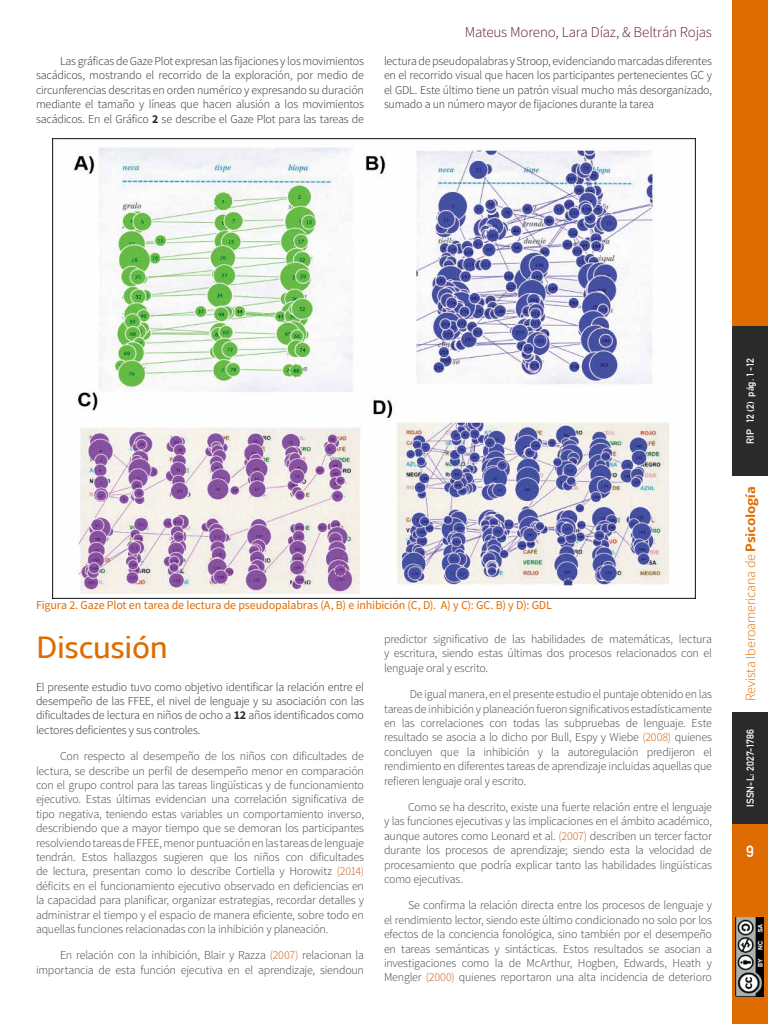
<style>
.page{position:relative;width:768px;height:1024px;background:#fff}
.page>*{position:absolute;margin:0;border:0;box-sizing:border-box;transform-origin:0 0}
.t1{font:32px "Amble";letter-spacing:-.035em;color:#df6c01}
.t2{font:700 16px "DIN Alternate";color:#fff}
.t3{font:300 15px "Source Sans Pro";letter-spacing:-.015em;color:#5f1c2b}
.t4{font:300 14px "Source Sans Pro";letter-spacing:-.01em;color:#df6c01}
.t5{font:300 12px/14.4px "Source Sans Pro";letter-spacing:-.015em;color:#404040;text-align:justify}
.t6{font:300 12px/14.4px "Source Sans Pro";letter-spacing:-.02em;color:#2a2a2a;text-align:justify}
.t7{font:12px "Source Sans Pro";letter-spacing:-.01em;color:#df6c01}
.t8{font:700 10px "DIN Alternate";letter-spacing:.01em;color:#fff}
.s1{font-weight:700}
.s2{color:#c45911}
.s3{font-family:"Amble";font-weight:700}
</style>
<div class="page">
<img style="left:52px;top:138px;width:644px;height:461px">
<div style="left:732px;top:712px;width:36px;height:312px;background:#df6c01"></div>
<div style="left:732px;top:0;width:36px;height:476px;background:#df6c01"></div>
<div style="left:732px;top:326px;width:36px;height:150px;background:#2a2a2a"></div>
<div style="left:732px;top:712px;width:36px;height:112px;background:#2a2a2a"></div>
<img style="left:736px;top:917px;width:27px;height:80px">
<p class="t3" style="left:465px;top:23px;width:249px">Mateus Moreno, Lara Díaz, &amp; Beltrán Rojas</p>
<p class="t6" style="left:36px;top:54px;width:330px;text-indent:24px">Las gráficas de Gaze Plot expresan las fijaciones y los movimientos sacádicos, mostrando el recorrido de la exploración, por medio de circunferencias descritas en orden numérico y expresando su duración mediante el tamaño y líneas que hacen alusión a los movimientos sacádicos. En el Gráfico <span class="s1">2</span> se describe el Gaze Plot para las tareas de</p>
<p class="t6" style="left:384px;top:54px;width:330px">lectura de pseudopalabras y Stroop, evidenciando marcadas diferentes en el recorrido visual que hacen los participantes pertenecientes GC y el GDL. Este último tiene un patrón visual mucho más desorganizado, sumado a un número mayor de fijaciones durante la tarea</p>
<p class="t7" style="left:36px;top:598px;width:518px">Figura 2. Gaze Plot en tarea de lectura de pseudopalabras (A, B) e inhibición (C, D). A) y C): GC. B) y D): GDL</p>
<h1 class="t1" style="left:36px;top:629px;width:134px">Discusión</h1>
<p class="t6" style="left:36px;top:679px;width:329px">El presente estudio tuvo como objetivo identificar la relación entre el desempeño de las FFEE, el nivel de lenguaje y su asociación con las dificultades de lectura en niños de ocho a <span class="s1">12</span> años identificados como lectores deficientes y sus controles.</p>
<p class="t5" style="left:36px;top:749px;width:330px;text-indent:24px">Con respecto al desempeño de los niños con dificultades de lectura, se describe un perfil de desempeño menor en comparación con el grupo control para las tareas lingüísticas y de funcionamiento ejecutivo. Estas últimas evidencian una correlación significativa de tipo negativa, teniendo estas variables un comportamiento inverso, describiendo que a mayor tiempo que se demoran los participantes resolviendo tareas de FFEE, menor puntuación en las tareas de lenguaje tendrán. Estos hallazgos sugieren que los niños con dificultades de lectura, presentan como lo describe Cortiella y Horowitz <span class="s2">(2014) </span>déficits en el funcionamiento ejecutivo observado en deficiencias en la capacidad para planificar, organizar estrategias, recordar detalles y administrar el tiempo y el espacio de manera eficiente, sobre todo en aquellas funciones relacionadas con la inhibición y planeación.</p>
<p class="t5" style="left:36px;top:948px;width:330px;text-align:right">En relación con la inhibición, Blair y Razza <span class="s2">(2007)</span> relacionan la importancia de esta función ejecutiva en el aprendizaje, siendoun</p>
<p class="t5" style="left:384px;top:632px;width:330px">predictor significativo de las habilidades de matemáticas, lectura y escritura, siendo estas últimas dos procesos relacionados con el lenguaje oral y escrito.</p>
<p class="t5" style="left:384px;top:687px;width:330px;text-indent:26px">De igual manera, en el presente estudio el puntaje obtenido en las tareas de inhibición y planeación fueron significativos estadísticamente en las correlaciones con todas las subpruebas de lenguaje. Este resultado se asocia a lo dicho por Bull, Espy y Wiebe <span class="s2">(2008)</span> quienes concluyen que la inhibición y la autoregulación predijeron el rendimiento en diferentes tareas de aprendizaje incluidas aquellas que refieren lenguaje oral y escrito.</p>
<p class="t5" style="left:384px;top:800px;width:330px;text-indent:24px">Como se ha descrito, existe una fuerte relación entre el lenguaje y las funciones ejecutivas y las implicaciones en el ámbito académico, aunque autores como Leonard et al. <span class="s2">(2007)</span> describen un tercer factor durante los procesos de aprendizaje; siendo esta la velocidad de procesamiento que podría explicar tanto las habilidades lingüísticas como ejecutivas.</p>
<p class="t5" style="left:384px;top:898px;width:330px;text-indent:24px">Se confirma la relación directa entre los procesos de lenguaje y el rendimiento lector, siendo este último condicionado no solo por los efectos de la conciencia fonológica, sino también por el desempeño en tareas semánticas y sintácticas. Estos resultados se asocian a investigaciones como la de McArthur, Hogben, Edwards, Heath y Mengler <span class="s2">(2000)</span> quienes reportaron una alta incidencia de deterioro</p>
<p class="t8" style="left:743px;top:444px;width:88px;rotate:-90deg">RIP 12 (2) pág. 1-12</p>
<p class="t4" style="left:742px;top:701px;width:216px;rotate:-90deg">Revista Iberoamericana de <span class="s3">Psicología</span></p>
<p class="t8" style="left:743px;top:807px;width:79px;rotate:-90deg">ISSN-L: 2027-1786</p>
<h2 class="t2" style="left:746px;top:839px;width:9px">9</h2>
</div>
